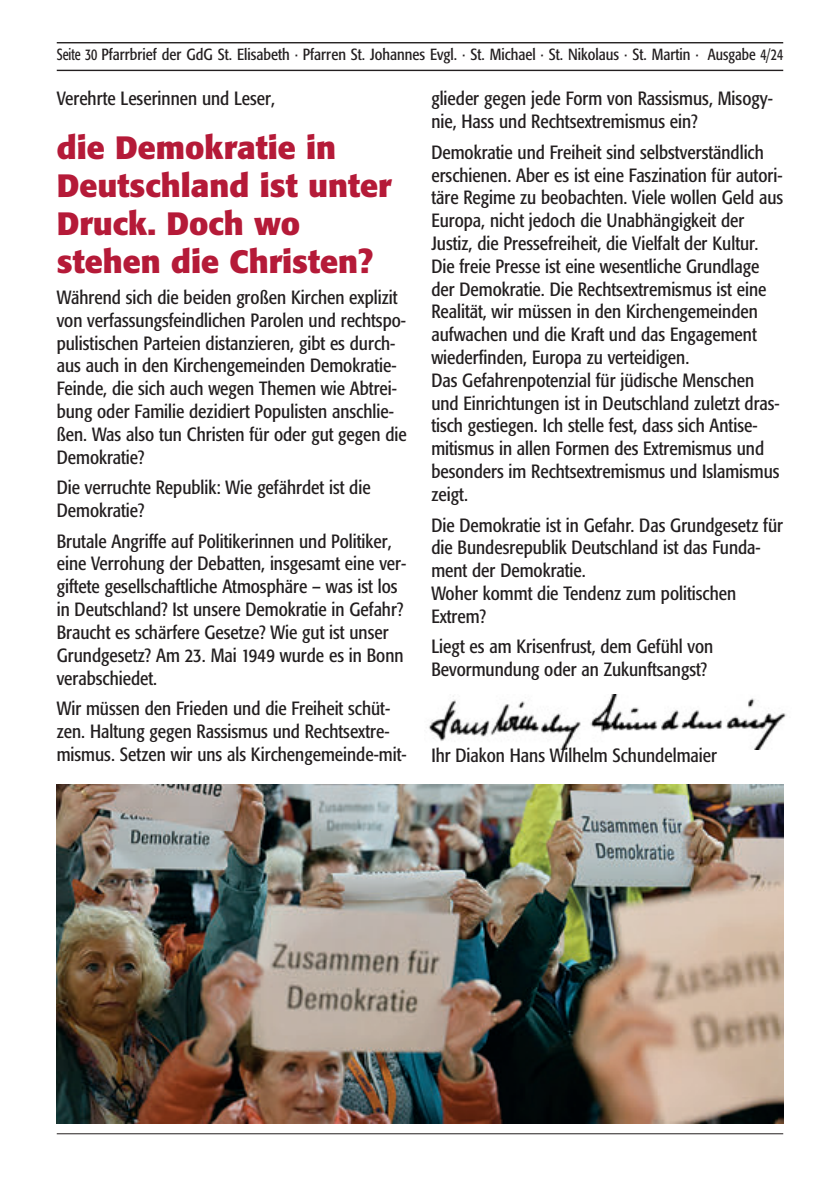
<style>
.page{position:relative;width:840px;height:1191px;background:#fff}
.page>*{position:absolute;margin:0;border:0;box-sizing:border-box;transform-origin:0 0}
.t1{font:700 32px/38px "Formata";color:#b51a38}
.t2{font:condensed 19px/22.8px "Formata";color:#231f20}
.t3{font:condensed 16px "Formata";color:#231f20;scale:.85 1}
</style>
<div class="page">
<img style="left:429px;top:694px;width:358px;height:55px">
<hr style="left:57px;top:42px;width:725px;height:1px;background:#231f20">
<hr style="left:57px;top:70px;width:725px;height:1px;background:#231f20">
<hr style="left:57px;top:1133px;width:725px;height:1px;background:#231f20">
<img style="left:57px;top:784px;width:725px;height:339px">
<p class="t3" style="left:57px;top:47px;width:855px">Seite 30 Pfarrbrief der GdG St. Elisabeth · Pfarren St. Johannes Evgl. · St. Michael · St. Nikolaus · St. Martin · Ausgabe 4/24</p>
<p class="t2" style="left:57px;top:88px;width:220px">Verehrte Leserinnen und Leser,</p>
<h1 class="t1" style="left:57px;top:132px;width:336px">die Demokratie in<br>Deutschland ist unter<br>Druck. Doch wo stehen die Christen?</h1>
<p class="t2" style="left:57px;top:287px;width:351px">Während sich die beiden großen Kirchen explizit von verfassungsfeindlichen Parolen und rechtspo&shy;pulistischen Parteien distanzieren, gibt es durch&shy;aus auch in den Kirchengemeinden Demokratie-Feinde, die sich auch wegen Themen wie Abtrei&shy;bung oder Familie dezidiert Populisten anschlie&shy;ßen. Was also tun Christen für oder gut gegen die Demokratie?</p>
<p class="t2" style="left:57px;top:477px;width:315px">Die verruchte Republik: Wie gefährdet ist die<br>Demokratie?</p>
<p class="t2" style="left:57px;top:531px;width:351px">Brutale Angriffe auf Politikerinnen und Politiker, eine Verrohung der Debatten, insgesamt eine ver&shy;giftete gesellschaftliche Atmosphäre – was ist los in Deutschland? Ist unsere Demokratie in Gefahr?<br>Braucht es schärfere Gesetze? Wie gut ist unser Grundgesetz? Am 23. Mai 1949 wurde es in Bonn verabschiedet.</p>
<p class="t2" style="left:57px;top:698px;width:351px">Wir müssen den Frieden und die Freiheit schüt&shy;zen. Haltung gegen Rassismus und Rechtsextre&shy;mismus. Setzen wir uns als Kirchengemeinde-mit-</p>
<p class="t2" style="left:431px;top:89px;width:343px">glieder gegen jede Form von Rassismus, Misogy&shy;nie, Hass und Rechtsextremismus ein?</p>
<p class="t2" style="left:431px;top:142px;width:353px">Demokratie und Freiheit sind selbstverständlich erschienen. Aber es ist eine Faszination für autori&shy;täre Regime zu beobachten. Viele wollen Geld aus Europa, nicht jedoch die Unabhängigkeit der Justiz, die Pressefreiheit, die Vielfalt der Kultur.<br>Die freie Presse ist eine wesentliche Grundlage der Demokratie. Die Rechtsextremismus ist eine Realität, wir müssen in den Kirchengemeinden aufwachen und die Kraft und das Engagement wiederfinden, Europa zu verteidigen.<br>Das Gefahrenpotenzial für jüdische Menschen und Einrichtungen ist in Deutschland zuletzt dras&shy;tisch gestiegen. Ich stelle fest, dass sich Antise&shy;mitismus in allen Formen des Extremismus und besonders im Rechtsextremismus und Islamismus zeigt.</p>
<p class="t2" style="left:431px;top:515px;width:353px">Die Demokratie ist in Gefahr. Das Grundgesetz für die Bundesrepublik Deutschland ist das Funda&shy;ment der Demokratie.<br>Woher kommt die Tendenz zum politischen Extrem?</p>
<p class="t2" style="left:431px;top:636px;width:283px">Liegt es am Krisenfrust, dem Gefühl von<br>Bevormundung oder an Zukunftsangst?</p>
<p class="t2" style="left:431px;top:745px;width:287px">Ihr Diakon Hans Wilhelm Schundelmaier</p>
</div>
